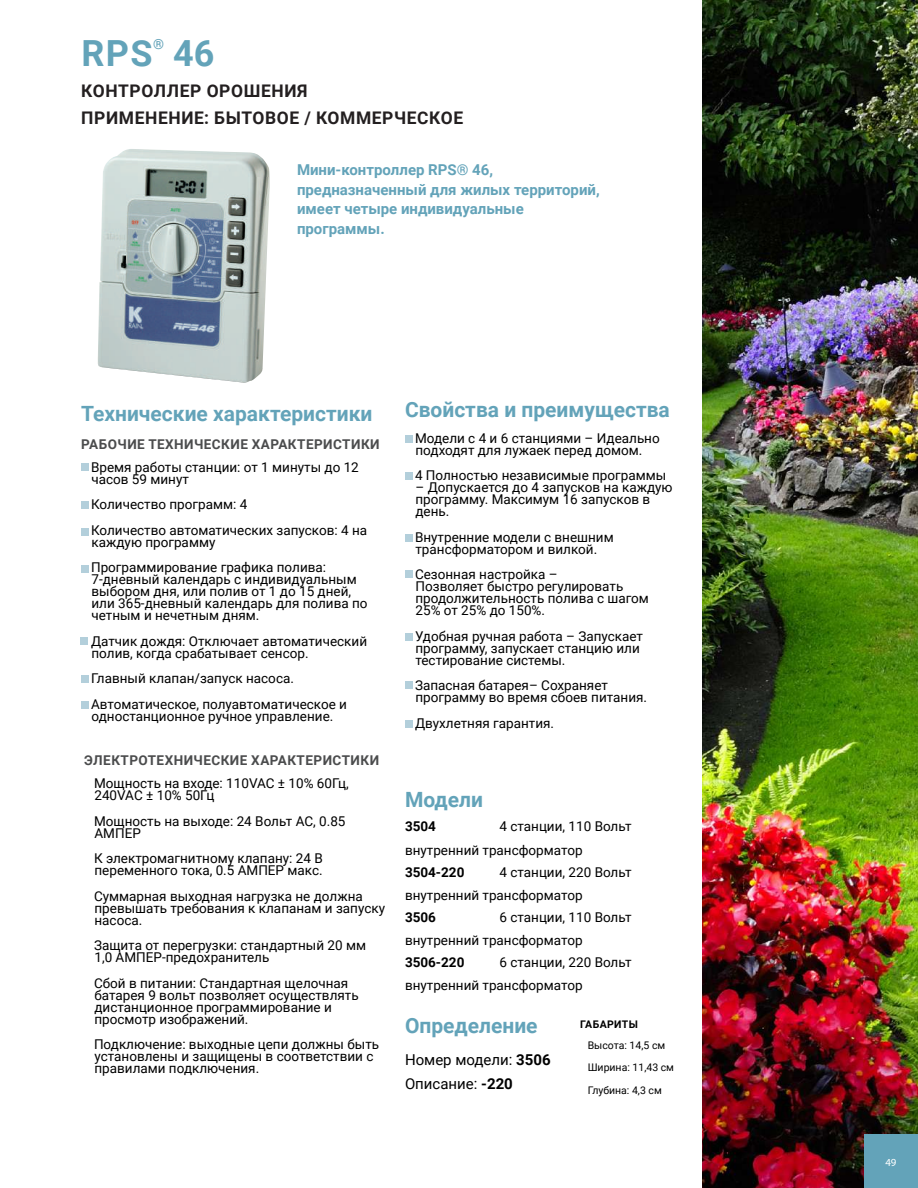
<style>
.page{position:relative;width:918px;height:1188px;background:#fff}
.page>*{position:absolute;margin:0;border:0;box-sizing:border-box;transform-origin:0 0}
.t1{font:700 36px "Roboto";color:#63a3b9}
.t2{font:700 21px "Roboto";color:#63a3b9}
.t3{font:700 17.4px/26.2px "Roboto";letter-spacing:.035em;color:#231f20}
.t4{font:700 15px/19.5px "Roboto";color:#63a3b9}
.t5{font:15px/24px "Roboto";color:#000}
.t6{font:700 13.95px "Roboto";color:#63a3b9}
.t7{font:13.5px/12px "Roboto";color:#000}
.t8{font:700 13.5px "Roboto";letter-spacing:.035em;color:#4b4c4d}
.t9{font:700 13.5px "Roboto";color:#000}
.t10{font:10.8px "Myriad Pro";color:#fff}
.t11{font:10.5px/22.5px "Roboto";color:#000}
.t12{font:700 10.5px "Roboto";letter-spacing:.035em;color:#000}
.s1{font-weight:700}
</style>
<div class="page">
<img style="left:702px;top:0;width:216px;height:1188px">
<div style="left:405px;top:435px;width:7px;height:8px;background:#b3cfdb"></div>
<img style="left:98px;top:149px;width:172px;height:234px">
<div style="left:864px;top:1134px;width:54px;height:54px;background:#63a3b9"></div>
<div style="left:81px;top:463px;width:7px;height:8px;background:#b3cfdb"></div>
<div style="left:81px;top:501px;width:7px;height:8px;background:#b3cfdb"></div>
<div style="left:81px;top:528px;width:7px;height:8px;background:#b3cfdb"></div>
<div style="left:81px;top:565px;width:7px;height:8px;background:#b3cfdb"></div>
<div style="left:80px;top:637px;width:8px;height:8px;background:#b3cfdb"></div>
<div style="left:81px;top:675px;width:7px;height:8px;background:#b3cfdb"></div>
<div style="left:81px;top:701px;width:7px;height:7px;background:#b3cfdb"></div>
<div style="left:405px;top:472px;width:7px;height:7px;background:#b3cfdb"></div>
<div style="left:405px;top:534px;width:7px;height:7px;background:#b3cfdb"></div>
<div style="left:405px;top:570px;width:7px;height:8px;background:#b3cfdb"></div>
<div style="left:405px;top:633px;width:7px;height:8px;background:#b3cfdb"></div>
<div style="left:405px;top:682px;width:7px;height:7px;background:#b3cfdb"></div>
<div style="left:405px;top:720px;width:7px;height:7px;background:#b3cfdb"></div>
<h1 class="t1" style="left:82px;top:28px;width:72px">RPS</h1>
<p class="t6" style="left:153px;top:34px;width:12px">®</p>
<h1 class="t1" style="left:173px;top:28px;width:43px">46</h1>
<p class="t3" style="left:81px;top:77px;width:383px">КОНТРОЛЛЕР ОРОШЕНИЯ<br>ПРИМЕНЕНИЕ: БЫТОВОЕ / КОММЕРЧЕСКОЕ</p>
<p class="t4" style="left:297px;top:160px;width:304px">Мини-контроллер RPS® 46, предназначенный для жилых территорий, имеет четыре индивидуальные программы.</p>
<h2 class="t2" style="left:81px;top:399px;width:293px">Технические характеристики</h2>
<p class="t8" style="left:81px;top:434px;width:300px">РАБОЧИЕ ТЕХНИЧЕСКИЕ ХАРАКТЕРИСТИКИ</p>
<p class="t7" style="left:91px;top:460px;width:269px">Время работы станции: от 1 минуты до 12 часов 59 минут</p>
<p class="t7" style="left:91px;top:491px;width:278px;line-height:25.5px">Количество программ: 4<br>Количество автоматических запусков: 4 на</p>
<p class="t7" style="left:91px;top:529px;width:237px;line-height:25.5px">каждую программу<br>Программирование графика полива:</p>
<p class="t7" style="left:92px;top:573px;width:278px">7-дневный календарь с индивидуальным выбором дня, или полив от 1 до 15 дней, или 365-дневный календарь для полива по четным и нечетным дням.</p>
<p class="t7" style="left:91px;top:634px;width:278px">Датчик дождя: Отключает автоматический полив, когда срабатывает сенсор.</p>
<p class="t7" style="left:91px;top:665px;width:257px;line-height:25.5px">Главный клапан/запуск насоса.<br>Автоматическое, полуавтоматическое и</p>
<p class="t7" style="left:92px;top:709px;width:243px">одностанционное ручное управление.</p>
<p class="t8" style="left:84px;top:751px;width:296px">ЭЛЕКТРОТЕХНИЧЕСКИЕ ХАРАКТЕРИСТИКИ</p>
<p class="t7" style="left:94px;top:777px;width:256px">Мощность на входе: 110VAC ± 10% 60Гц,<br>240VAC ± 10% 50Гц</p>
<p class="t7" style="left:94px;top:815px;width:253px">Мощность на выходе: 24 Вольт AC, 0.85<br>АМПЕР</p>
<p class="t7" style="left:94px;top:852px;width:230px">К электромагнитному клапану: 24 В переменного тока, 0.5 АМПЕР макс.</p>
<p class="t7" style="left:94px;top:890px;width:293px">Суммарная выходная нагрузка не должна превышать требования к клапанам и запуску насоса.</p>
<p class="t7" style="left:94px;top:939px;width:274px">Защита от перегрузки: стандартный 20 мм<br>1,0 АМПЕР-предохранитель</p>
<p class="t7" style="left:94px;top:977px;width:266px">Сбой в питании: Стандартная щелочная батарея 9 вольт позволяет осуществлять дистанционное программирование и просмотр изображений.</p>
<p class="t7" style="left:94px;top:1038px;width:287px">Подключение: выходные цепи должны быть установлены и защищены в соответствии с правилами подключения.</p>
<h2 class="t2" style="left:405px;top:395px;width:266px">Свойства и преимущества</h2>
<p class="t7" style="left:415px;top:431px;width:246px">Модели с 4 и 6 станциями – Идеально подходят для лужаек перед домом.</p>
<p class="t7" style="left:415px;top:469px;width:253px">4 Полностью независимые программы</p>
<p class="t7" style="left:416px;top:481px;width:259px">– Допускается до 4 запусков на каждую программу. Максимум 16 запусков в день.</p>
<p class="t7" style="left:415px;top:530px;width:200px">Внутренние модели с внешним трансформатором и вилкой.</p>
<p class="t7" style="left:415px;top:568px;width:235px">Сезонная настройка –<br>Позволяет быстро регулировать продолжительность полива с шагом<br>25% от 25% до 150%.</p>
<p class="t7" style="left:415px;top:629px;width:230px">Удобная ручная работа – Запускает программу, запускает станцию или тестирование системы.</p>
<p class="t7" style="left:415px;top:679px;width:234px">Запасная батарея– Сохраняет программу во время сбоев питания.</p>
<p class="t7" style="left:415px;top:716px;width:141px">Двухлетняя гарантия.</p>
<h2 class="t2" style="left:405px;top:784px;width:79px">Модели</h2>
<p class="t9" style="left:405px;top:816px;width:32px">3504</p>
<p class="t7" style="left:405px;top:813px;width:228px;line-height:24px;text-indent:94px">4 станции, 110 Вольт внутренний трансформатор</p>
<p class="t9" style="left:405px;top:863px;width:61px">3504-220</p>
<p class="t7" style="left:405px;top:861px;width:228px;line-height:22.5px;text-indent:94px">4 станции, 220 Вольт внутренний трансформатор</p>
<p class="t9" style="left:405px;top:908px;width:32px">3506</p>
<p class="t7" style="left:405px;top:906px;width:228px;line-height:22.5px;text-indent:94px">6 станции, 110 Вольт внутренний трансформатор</p>
<p class="t9" style="left:405px;top:953px;width:61px">3506-220</p>
<p class="t7" style="left:405px;top:951px;width:228px;line-height:22.5px;text-indent:94px">6 станции, 220 Вольт внутренний трансформатор</p>
<h2 class="t2" style="left:405px;top:1011px;width:134px">Определение</h2>
<p class="t5" style="left:405px;top:1047px;width:147px">Номер модели: <span class="s1">3506<br></span>Описание: <span class="s1">-220</span></p>
<p class="t12" style="left:580px;top:1017px;width:59px">ГАБАРИТЫ</p>
<p class="t11" style="left:588px;top:1033px;width:88px">Высота: 14,5 см<br>Ширина: 11,43 см<br>Глубина: 4,3 см</p>
<p class="t10" style="left:885px;top:1156px;width:13px">49</p>
</div>
